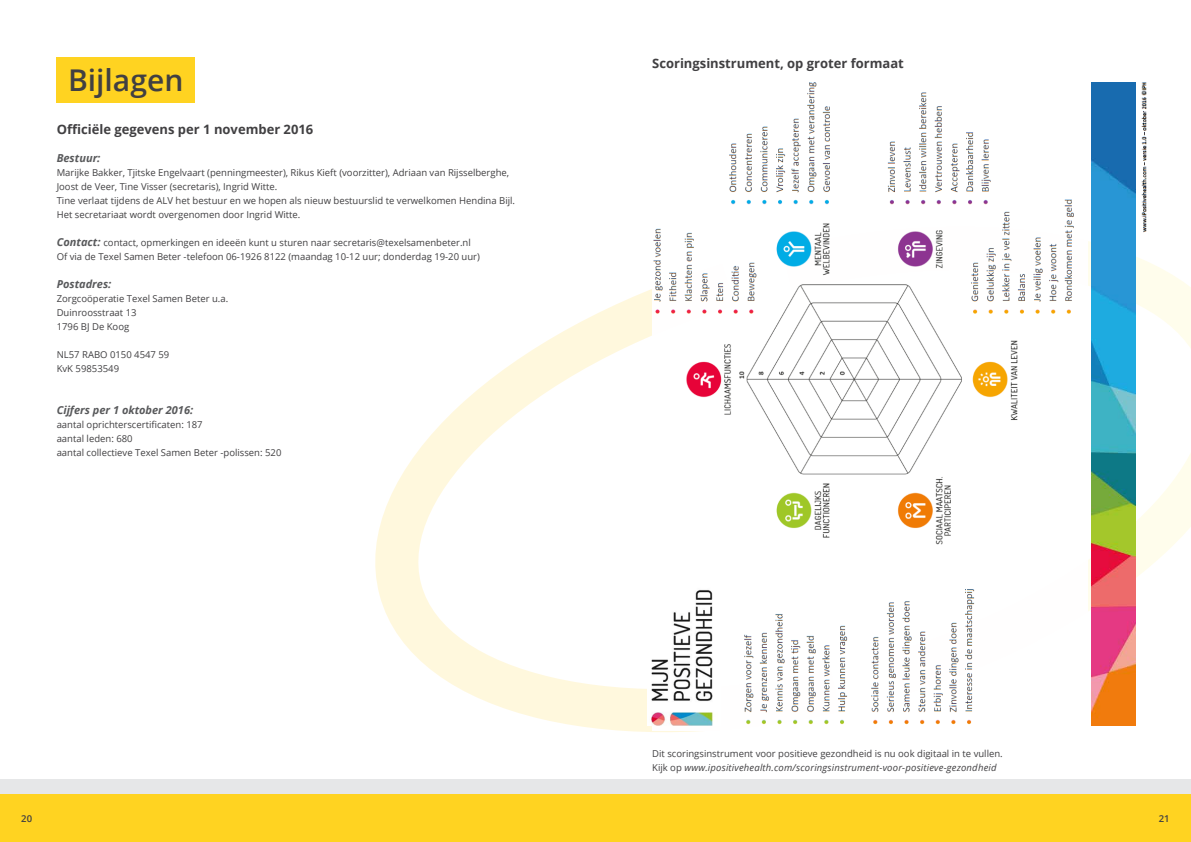
<style>
.page{position:relative;width:1191px;height:842px;background:#fff}
.page>*{position:absolute;margin:0;border:0;box-sizing:border-box;transform-origin:0 0}
.t1{font:600 30px "Open Sans";color:#414042}
.t2{font:700 13px "Open Sans";color:#414042}
.t3{font:italic 700 11px "Open Sans";color:#58595b}
.t4{font:9.5px/14px "Open Sans";color:#414042}
.t5{font:600 9.5px "Open Sans";color:#414042}
.s1{font-weight:700;font-style:italic;font-size:11px;color:#58595b}
.s2{font-style:italic}
</style>
<div class="page">
<svg style="left:1088px;top:221px;width:103px;height:474px"></svg>
<svg style="left:375px;top:289px;width:324px;height:443px"></svg>
<div style="left:0;top:794px;width:1191px;height:48px;background:#ffd321"></div>
<div style="left:0;top:780px;width:1191px;height:14px;background:#e6e7e8"></div>
<img style="left:652px;top:82px;width:422px;height:649px">
<img style="left:1091px;top:82px;width:44px;height:643px">
<div style="left:57px;top:57px;width:138px;height:45px;background:#ffd321"></div>
<img style="left:1136px;top:82px;width:12px;height:157px">
<img style="left:648px;top:585px;width:72px;height:140px">
<h1 class="t1" style="left:68px;top:60px;width:117px">Bijlagen</h1>
<h2 class="t2" style="left:57px;top:120px;width:258px">Officiële gegevens per 1 november 2016</h2>
<p class="t3" style="left:57px;top:150px;width:45px">Bestuur:</p>
<p class="t4" style="left:57px;top:165px;width:460px">Marijke Bakker, Tjitske Engelvaart (penningmeester), Rikus Kieft (voorzitter), Adriaan van Rijsselberghe, Joost de Veer, Tine Visser (secretaris), Ingrid Witte.<br>Tine verlaat tijdens de ALV het bestuur en we hopen als nieuw bestuurslid te verwelkomen Hendina Bijl.<br>Het secretariaat wordt overgenomen door Ingrid Witte.</p>
<p class="t4" style="left:57px;top:235px;width:425px"><span class="s1">Contact:</span> contact, opmerkingen en ideeën kunt u sturen naar secretaris@texelsamenbeter.nl<br>Of via de Texel Samen Beter -telefoon 06-1926 8122 (maandag 10-12 uur; donderdag 19-20 uur)</p>
<p class="t3" style="left:57px;top:276px;width:56px">Postadres:</p>
<p class="t4" style="left:57px;top:291px;width:173px">Zorgcoöperatie Texel Samen Beter u.a.<br>Duinroosstraat 13<br>1796 BJ De Koog</p>
<p class="t4" style="left:57px;top:347px;width:114px">NL57 RABO 0150 4547 59<br>KvK 59853549</p>
<p class="t3" style="left:57px;top:402px;width:138px">Cijfers per 1 oktober 2016:</p>
<p class="t4" style="left:57px;top:417px;width:226px">aantal oprichterscertificaten: 187<br>aantal leden: 680<br>aantal collectieve Texel Samen Beter -polissen: 520</p>
<h2 class="t2" style="left:652px;top:54px;width:253px">Scoringsinstrument, op groter formaat</h2>
<p class="t4" style="left:652px;top:746px;width:352px">Dit scoringsinstrument voor positieve gezondheid is nu ook digitaal in te vullen.<br>Kijk op <span class="s2">www.ipositivehealth.com/scoringsinstrument-voor-positieve-gezondheid</span></p>
<p class="t5" style="left:21px;top:811px;width:12px">20</p>
<p class="t5" style="left:1158px;top:811px;width:12px">21</p>
</div>
